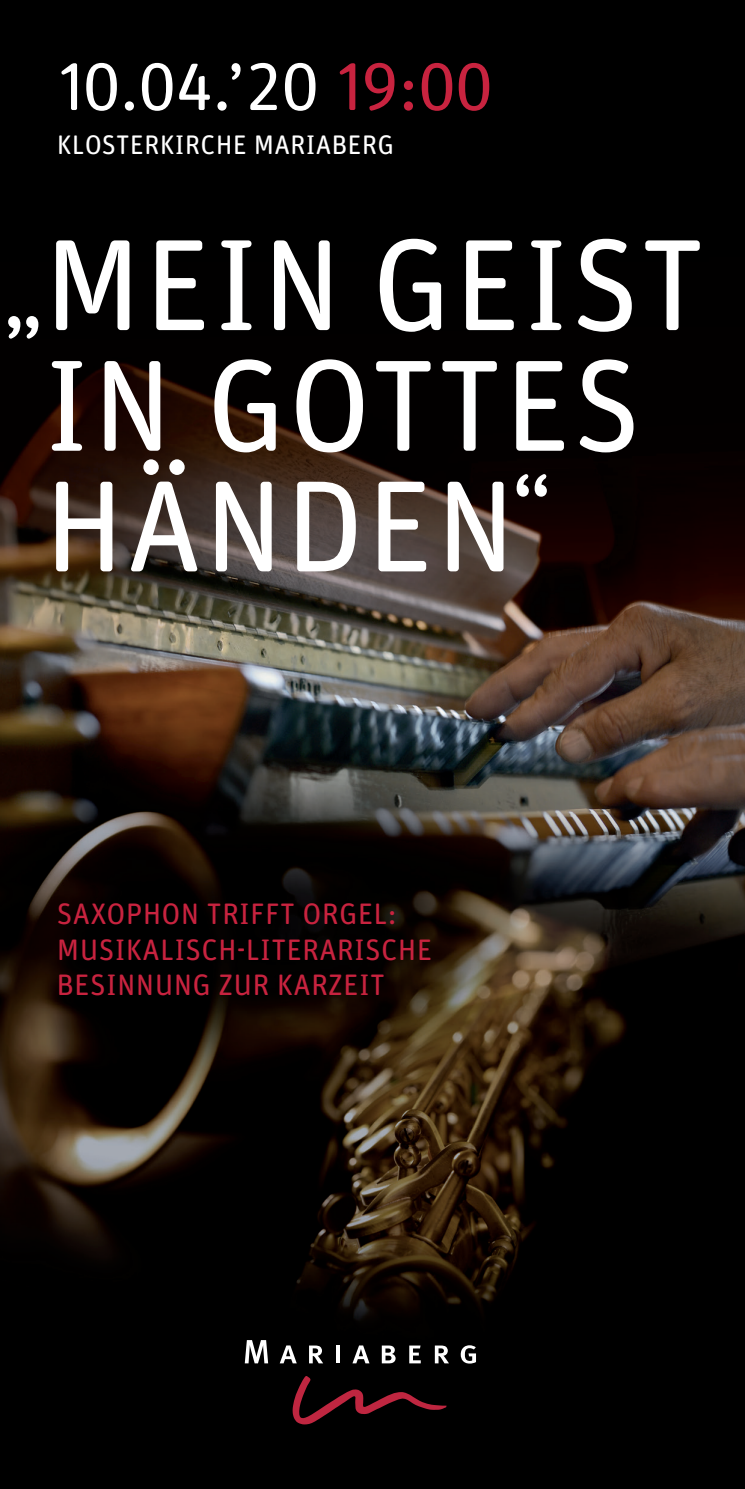
<style>
.page{position:relative;width:745px;height:1489px;background:#fff}
.page>*{position:absolute;margin:0;border:0;box-sizing:border-box;transform-origin:0 0}
.t1{font:130px/120.5px "Unit Rounded OT";letter-spacing:.01em;color:#fff}
.t2{font:91.25px "Unit Rounded OT";color:#fff}
.t3{font:67.25px "Unit Rounded OT";color:#fff}
.t4{font:29.75px/35.5px "Unit Rounded OT";letter-spacing:.01em;color:#c8233f}
.t5{font:27px "Unit Rounded OT";letter-spacing:.01em;color:#fff}
.s1{color:#c8233f}
</style>
<div class="page">
<img style="left:0;top:0;width:744px;height:1488px">
<svg style="left:292px;top:1375px;width:154px;height:49px;background:#25070c"></svg>
<svg style="left:244px;top:1339px;width:24px;height:24px"></svg>
<svg style="left:279px;top:1345px;width:17px;height:18px"></svg>
<svg style="left:309px;top:1345px;width:14px;height:18px"></svg>
<hr style="left:336px;top:1345px;width:4px;height:18px;background:#fff">
<svg style="left:352px;top:1345px;width:17px;height:18px"></svg>
<svg style="left:381px;top:1345px;width:14px;height:18px"></svg>
<svg style="left:409px;top:1345px;width:11px;height:18px"></svg>
<svg style="left:434px;top:1345px;width:14px;height:18px"></svg>
<svg style="left:460px;top:1345px;width:15px;height:18px"></svg>
<h3 class="t3" style="left:57px;top:45px;width:437px">10.04.’20 <span class="s1">19:00</span></h3>
<p class="t5" style="left:57px;top:128px;width:338px">KLOSTERKIRCHE MARIABERG</p>
<h2 class="t2" style="left:2px;top:239px;width:43px">„</h2>
<h1 class="t1" style="left:43px;top:223px;width:662px">MEIN GEIST<br>IN GOTTES<br>HÄNDEN</h1>
<h2 class="t2" style="left:510px;top:449px;width:43px">“</h2>
<p class="t4" style="left:57px;top:895px;width:372px">SAXOPHON TRIFFT ORGEL:<br>MUSIKALISCH-LITERARISCHE<br>BESINNUNG ZUR KARZEIT</p>
</div>
